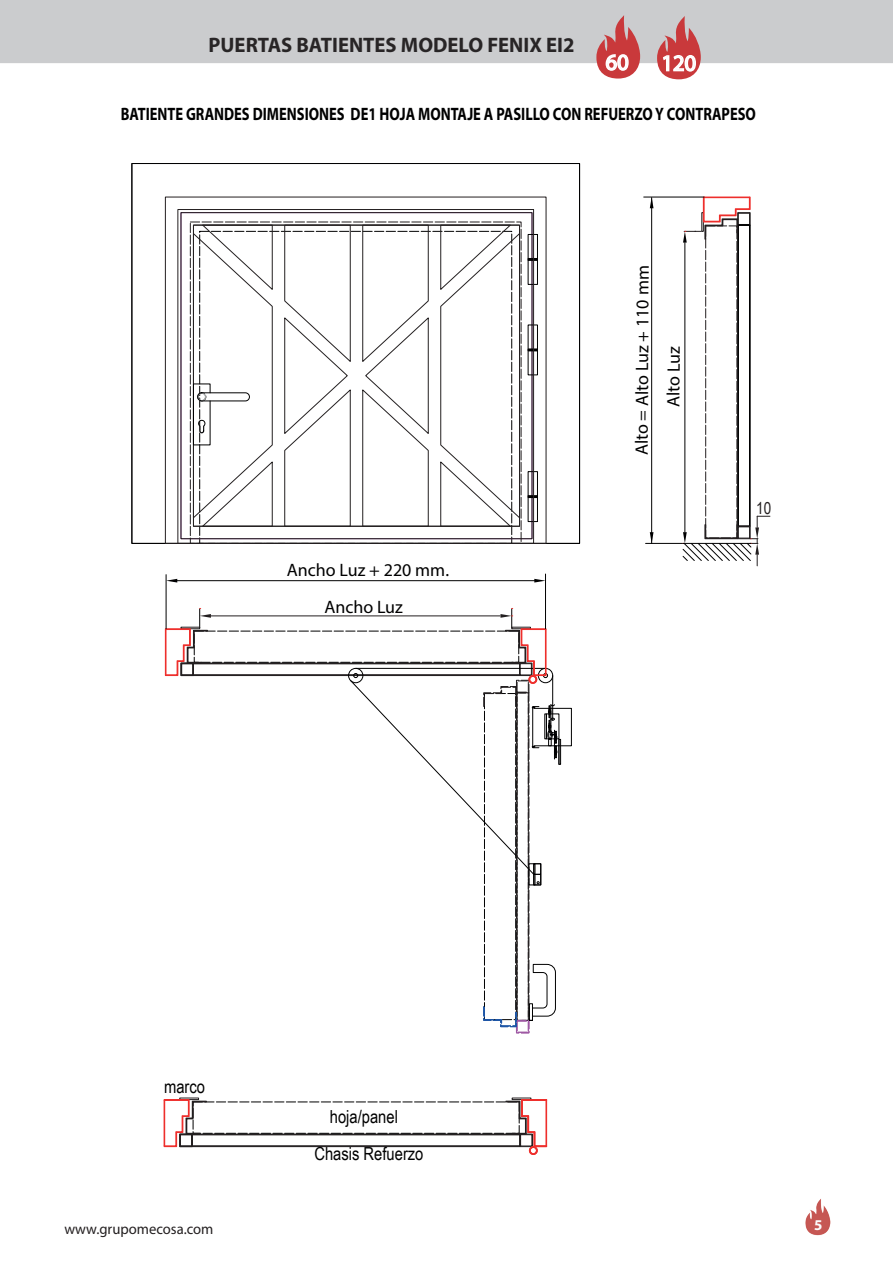
<style>
.page{position:relative;width:893px;height:1263px;background:#fff}
.page>*{position:absolute;margin:0;border:0;box-sizing:border-box;transform-origin:0 0}
.t1{font:22.5px "Myriad Pro";color:#fff}
.t2{font:700 21px "Myriad Pro";color:#282526}
.t3{font:700 18px "Myriad Pro";color:#000001;scale:.8 1}
.t4{font:18px/31.3px "Myriad Pro";letter-spacing:-.005em;color:#000001}
.t5{font:18px/37.2px "Arial Narrow";color:#000001;text-align:center}
.t6{font:16.5px "Arial Narrow";color:#231f20}
.t7{font:15px "Myriad Pro";color:#231f20}
.t8{font:700 15px "Myriad Pro";color:#fbfbfc}
</style>
<div class="page">
<img style="left:805px;top:1199px;width:26px;height:36px">
<div style="left:193px;top:663px;width:327px;height:13px;border:1px solid #231f20"></div>
<div style="left:193px;top:663px;width:327px;height:12px;border:1px solid #231f20"></div>
<hr style="left:211px;top:616px;width:289px;height:1px;background:#231f20">
<div style="left:348px;top:668px;width:15px;height:15px;border:1px solid #000001;border-radius:50%"></div>
<div style="left:516px;top:692px;width:13px;height:329px;border:1px dashed #231f20"></div>
<div style="left:517px;top:692px;width:11px;height:329px;border:1px dashed #231f20"></div>
<div style="left:484px;top:693px;width:32px;height:327px;border:1px dashed #000001"></div>
<div style="left:516px;top:1020px;width:13px;height:13px;border:1px dashed #9e58a3"></div>
<div style="left:517px;top:1021px;width:11px;height:11px;border:1px dashed #9e58a3"></div>
<div style="left:737px;top:225px;width:13px;height:301px;border:1px solid #000001"></div>
<div style="left:738px;top:225px;width:12px;height:301px;border:1px solid #000001"></div>
<hr style="left:646px;top:543px;width:37px;height:1px;background:#000001">
<hr style="left:685px;top:243px;width:1px;height:289px;background:#000001">
<hr style="left:651px;top:198px;width:1px;height:345px;background:#000001">
<div style="left:705px;top:226px;width:32px;height:312px;border:1px dashed #231f20"></div>
<div style="left:181px;top:212px;width:351px;height:327px;border:1px solid #231f20"></div>
<svg style="left:284px;top:225px;width:67px;height:302px"></svg>
<svg style="left:362px;top:225px;width:67px;height:302px"></svg>
<svg style="left:440px;top:225px;width:79px;height:302px"></svg>
<div style="left:528px;top:325px;width:10px;height:50px;border:1px solid #000001"></div>
<svg style="left:528px;top:349px;width:10px;height:2px"></svg>
<div style="left:528px;top:234px;width:10px;height:51px;border:1px solid #000001"></div>
<svg style="left:528px;top:258px;width:10px;height:3px"></svg>
<div style="left:528px;top:471px;width:10px;height:51px;border:1px solid #000001"></div>
<svg style="left:528px;top:495px;width:10px;height:3px"></svg>
<div style="left:190px;top:222px;width:331px;height:322px;border:1px dashed #231f20"></div>
<svg style="left:165px;top:608px;width:46px;height:68px"></svg>
<svg style="left:483px;top:1006px;width:34px;height:21px"></svg>
<svg style="left:683px;top:197px;width:68px;height:46px"></svg>
<svg style="left:682px;top:516px;width:88px;height:50px"></svg>
<svg style="left:350px;top:608px;width:222px;height:277px"></svg>
<div style="left:192px;top:1134px;width:328px;height:13px;border:1px solid #231f20"></div>
<div style="left:192px;top:1134px;width:328px;height:12px;border:1px solid #231f20"></div>
<div style="left:530px;top:1147px;width:7px;height:7px;border:1px solid #ee2f2c;border-radius:50%"></div>
<div style="left:529px;top:1146px;width:8px;height:9px;border:1px solid #ee2f2c;border-radius:50%"></div>
<svg style="left:164px;top:1098px;width:43px;height:49px"></svg>
<svg style="left:505px;top:1098px;width:42px;height:49px"></svg>
<div style="left:0;top:0;width:893px;height:63px;background:#cbccce"></div>
<svg style="left:596px;top:15px;width:44px;height:64px;background:#d18688"></svg>
<svg style="left:657px;top:16px;width:44px;height:63px;background:#d18789"></svg>
<hr style="left:644px;top:197px;width:60px;height:1px;background:#000001">
<svg style="left:650px;top:532px;width:3px;height:11px"></svg>
<svg style="left:650px;top:197px;width:3px;height:11px"></svg>
<hr style="left:545px;top:574px;width:1px;height:55px;background:#000001">
<hr style="left:166px;top:575px;width:1px;height:54px;background:#000001">
<svg style="left:534px;top:579px;width:11px;height:3px"></svg>
<svg style="left:166px;top:579px;width:11px;height:3px"></svg>
<hr style="left:177px;top:580px;width:358px;height:1px;background:#000001">
<svg style="left:193px;top:224px;width:80px;height:303px"></svg>
<div style="left:197px;top:393px;width:53px;height:8px;border:1px solid #000001;border-radius:4px"></div>
<svg style="left:529px;top:964px;width:27px;height:57px"></svg>
<p class="t2" style="left:209px;top:31px;width:367px">PUERTAS BATIENTES MODELO FENIX EI2</p>
<p class="t1" style="left:606px;top:48px;width:25px">60</p>
<p class="t1" style="left:661px;top:49px;width:36px">120</p>
<p class="t3" style="left:121px;top:103px;width:795px">BATIENTE GRANDES DIMENSIONES DE1 HOJA MONTAJE A PASILLO CON REFUERZO Y CONTRAPESO</p>
<p class="t4" style="left:287px;top:552px;width:164px;line-height:36.5px;text-align:center">Ancho Luz + 220 mm.<br>Ancho Luz</p>
<p class="t4" style="left:626px;top:407px;width:143px;text-indent:-48px;rotate:-90deg">Alto = Alto Luz + 110 mm<br>Alto Luz</p>
<p class="t6" style="left:756px;top:496px;width:17px">10</p>
<p class="t5" style="left:164px;top:1068px;width:43px">marco</p>
<p class="t7" style="left:64px;top:1220px;width:151px">www.grupomecosa.com</p>
<p class="t5" style="left:314px;top:1097px;width:111px">hoja/panel<br>Chasis Refuerzo</p>
<p class="t8" style="left:814px;top:1215px;width:10px">5</p>
</div>
